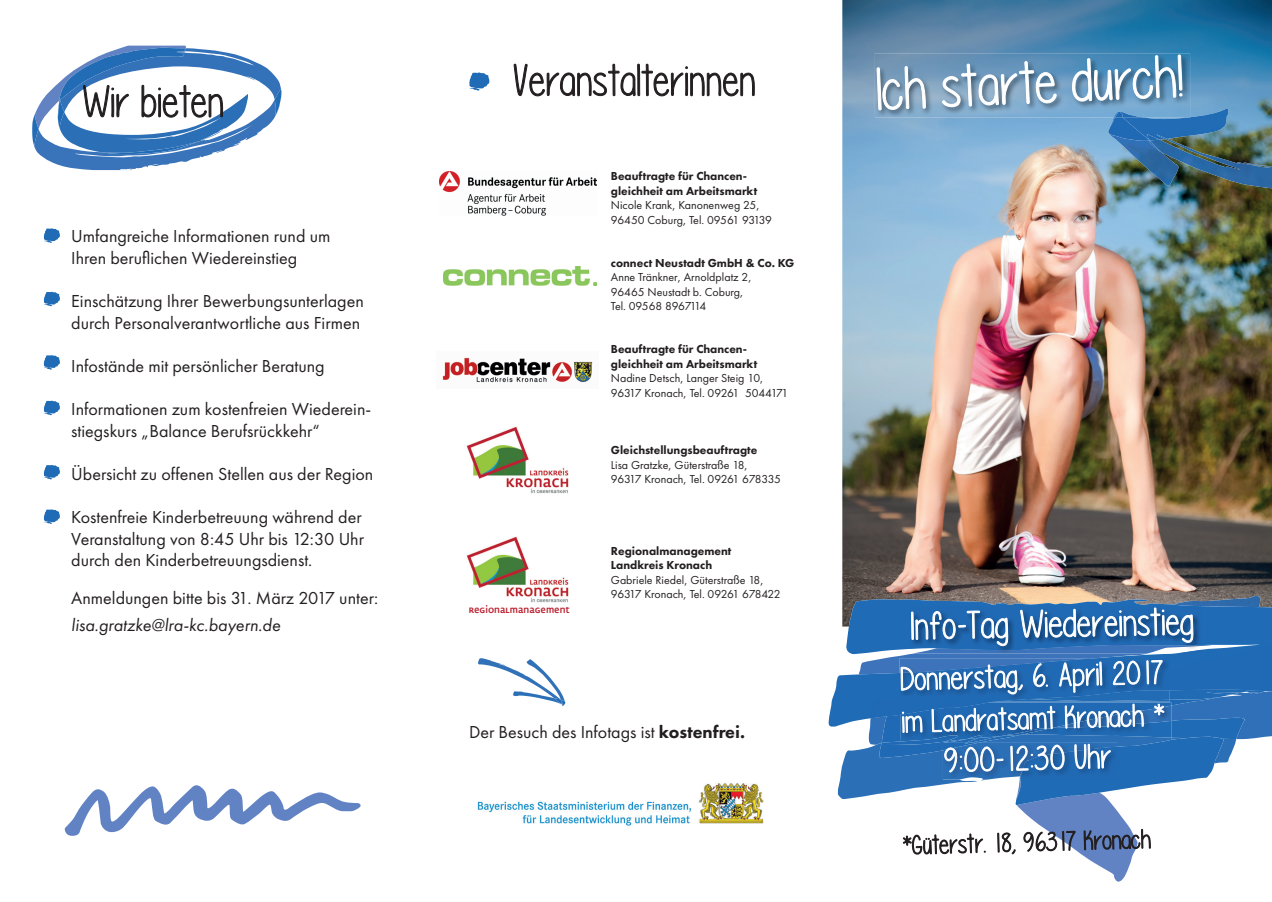
<style>
.page{position:relative;width:1272px;height:902px;background:#fff}
.page>*{position:absolute;margin:0;border:0;box-sizing:border-box;transform-origin:0 0}
.t1{font:18px/21.6px "Futura PT";color:#231f20}
.t2{font:italic 18px "Futura PT";color:#231f20}
.t3{font:12px/14.4px "Futura PT";color:#231f20}
.t4{font:800 12px/14.4px "Futura PT";color:#231f20}
.t5{font:8.25px "Oberfranken Headline";color:#bb202f}
.s1{font-weight:800}
</style>
<div class="page">
<img style="left:842px;top:0;width:429px;height:599px">
<img style="left:1193px;top:595px;width:67px;height:4px">
<svg style="left:513px;top:63px;width:242px;height:34px"></svg>
<svg style="left:469px;top:72px;width:20px;height:18px"></svg>
<svg style="left:43px;top:228px;width:17px;height:15px"></svg>
<svg style="left:43px;top:291px;width:17px;height:15px"></svg>
<svg style="left:43px;top:355px;width:17px;height:14px"></svg>
<svg style="left:43px;top:400px;width:17px;height:15px"></svg>
<svg style="left:43px;top:465px;width:17px;height:14px"></svg>
<svg style="left:43px;top:509px;width:17px;height:15px"></svg>
<img style="left:1149px;top:108px;width:79px;height:31px">
<img style="left:1107px;top:124px;width:71px;height:62px">
<img style="left:1108px;top:123px;width:41px;height:18px">
<svg style="left:876px;top:9px;width:349px;height:114px;background:#6495b9"></svg>
<img style="left:1149px;top:139px;width:122px;height:49px">
<img style="left:1146px;top:134px;width:21px;height:6px">
<svg style="left:1149px;top:140px;width:12px;height:12px"></svg>
<svg style="left:32px;top:46px;width:249px;height:124px"></svg>
<svg style="left:65px;top:785px;width:295px;height:50px"></svg>
<img style="left:439px;top:171px;width:157px;height:45px">
<img style="left:466px;top:426px;width:102px;height:67px">
<img style="left:442px;top:357px;width:151px;height:26px">
<img style="left:444px;top:266px;width:152px;height:19px">
<svg style="left:478px;top:658px;width:87px;height:48px"></svg>
<div style="left:482px;top:699px;width:29px;height:15px;background:#fff"></div>
<img style="left:466px;top:536px;width:102px;height:66px">
<img style="left:910px;top:523px;width:283px;height:76px">
<svg style="left:828px;top:599px;width:443px;height:283px"></svg>
<img style="left:477px;top:783px;width:287px;height:43px">
<p class="t1" style="left:71px;top:225px;width:261px">Umfangreiche Informationen rund um<br>Ihren beruflichen Wiedereinstieg</p>
<p class="t1" style="left:71px;top:290px;width:294px">Einschätzung Ihrer Bewerbungsunterlagen durch Personalverantwortliche aus Firmen</p>
<p class="t1" style="left:71px;top:355px;width:255px">Infostände mit persönlicher Beratung</p>
<p class="t1" style="left:71px;top:398px;width:301px">Informationen zum kostenfreien Wiederein&shy;stiegskurs „Balance Berufsrückkehr“</p>
<p class="t1" style="left:71px;top:463px;width:303px">Übersicht zu offenen Stellen aus der Region</p>
<p class="t1" style="left:71px;top:506px;width:294px">Kostenfreie Kinderbetreuung während der<br>Veranstaltung von 8:45 Uhr bis 12:30 Uhr durch den Kinderbetreuungsdienst.</p>
<p class="t1" style="left:71px;top:587px;width:308px">Anmeldungen bitte bis 31. März 2017 unter:</p>
<p class="t2" style="left:71px;top:614px;width:211px">lisa.gratzke@lra-kc.bayern.de</p>
<p class="t4" style="left:611px;top:169px;width:148px">Beauftragte für Chancen&shy;gleichheit am Arbeitsmarkt</p>
<p class="t3" style="left:611px;top:198px;width:163px">Nicole Krank, Kanonenweg 25,<br>96450 Coburg, Tel. 09561 93139</p>
<p class="t4" style="left:611px;top:255px;width:185px">connect Neustadt GmbH &amp; Co. KG</p>
<p class="t3" style="left:611px;top:270px;width:142px">Anne Tränkner, Arnoldplatz 2,<br>96465 Neustadt b. Coburg,<br>Tel. 09568 8967114</p>
<p class="t4" style="left:611px;top:342px;width:148px">Beauftragte für Chancen&shy;gleichheit am Arbeitsmarkt</p>
<p class="t3" style="left:611px;top:371px;width:179px">Nadine Detsch, Langer Steig 10,<br>96317 Kronach, Tel. 09261 5044171</p>
<p class="t4" style="left:611px;top:443px;width:148px">Gleichstellungsbeauftragte</p>
<p class="t3" style="left:611px;top:457px;width:172px">Lisa Gratzke, Güterstraße 18,<br>96317 Kronach, Tel. 09261 678335</p>
<p class="t5" style="left:469px;top:604px;width:102px">REGIONALMANAGEMENT</p>
<p class="t4" style="left:611px;top:543px;width:122px">Regionalmanagement<br>Landkreis Kronach</p>
<p class="t3" style="left:611px;top:572px;width:171px">Gabriele Riedel, Güterstraße 18,<br>96317 Kronach, Tel. 09261 678422</p>
<p class="t1" style="left:469px;top:721px;width:277px">Der Besuch des Infotags ist <span class="s1">kostenfrei.</span></p>
</div>
